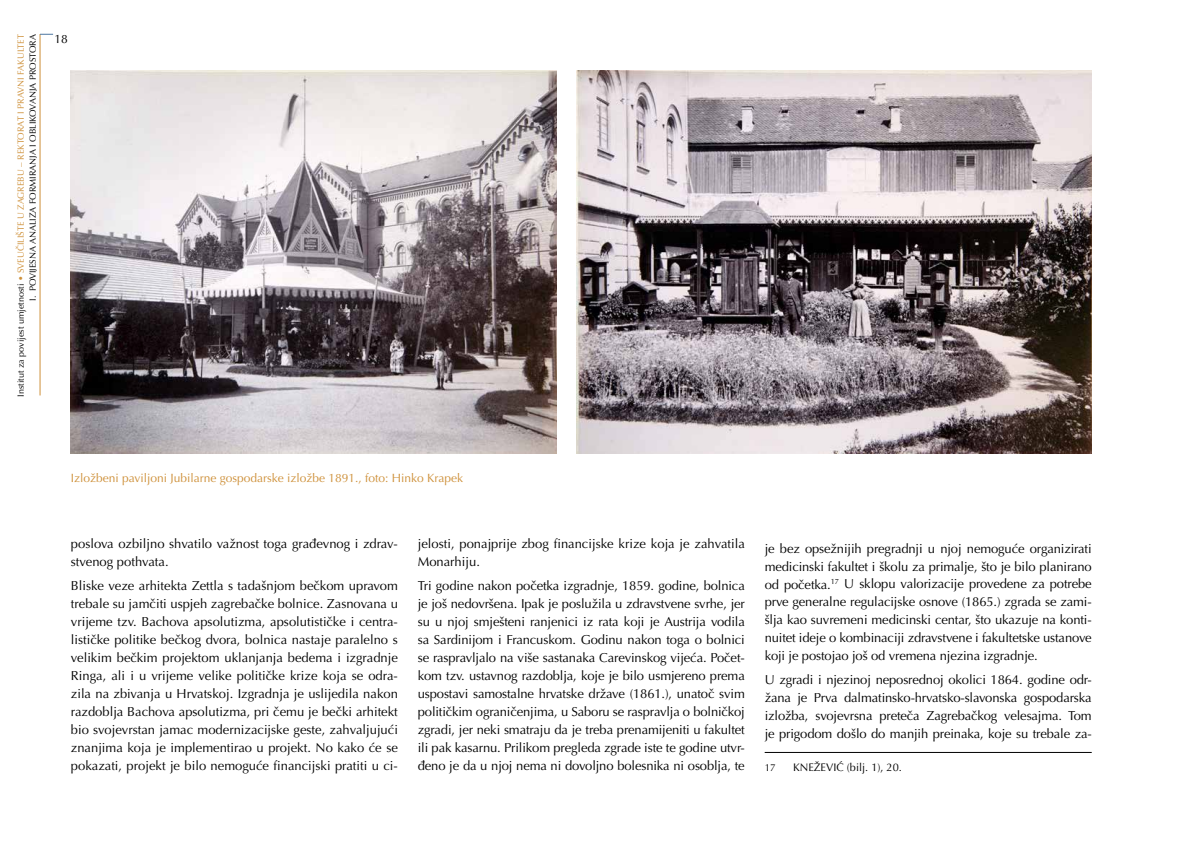
<style>
.page{position:relative;width:1191px;height:842px;background:#fff}
.page>*{position:absolute;margin:0;border:0;box-sizing:border-box;transform-origin:0 0}
.t1{font:13px/18px "Optima LT Pro";color:#000;text-align:justify}
.t2{font:12px "Optima LT Pro";color:#ce9039}
.t3{font:12px "Optima LT Pro";color:#000}
.t4{font:11px "Optima LT Pro";color:#000}
.t5{font:10px "Optima LT Pro";color:#000}
.t6{font:9px/11.8px "Optima LT Pro";color:#000;text-align:right}
.s1{color:#ce9039}
</style>
<div class="page">
<hr style="left:40px;top:34px;width:1px;height:361px;background:#ce9039">
<svg style="left:40px;top:34px;width:13px;height:1px"></svg>
<hr style="left:764px;top:752px;width:327px;height:1px;background:#000">
<img style="left:71px;top:71px;width:485px;height:382px">
<img style="left:577px;top:71px;width:514px;height:382px">
<p class="t6" style="left:15px;top:397px;width:364px;rotate:-90deg">Institut za povijest umjetnosti <span class="s1">• SVEUČILIŠTE U ZAGREBU – REKTORAT I PRAVNI FAKULTET<br></span>I. POVIJESNA ANALIZA FORMIRANJA I OBLIKOVANJA PROSTORA</p>
<p class="t3" style="left:54px;top:31px;width:15px">18</p>
<p class="t2" style="left:71px;top:470px;width:394px">Izložbeni paviljoni Jubilarne gospodarske izložbe 1891., foto: Hinko Krapek</p>
<p class="t1" style="left:71px;top:535px;width:328px">poslova ozbiljno shvatilo važnost toga građevnog i zdrav&shy;stvenog pothvata.</p>
<p class="t1" style="left:71px;top:576px;width:328px">Bliske veze arhitekta Zettla s tadašnjom bečkom upravom trebale su jamčiti uspjeh zagrebačke bolnice. Zasnovana u vrijeme tzv. Bachova apsolutizma, apsolutističke i centra&shy;lističke politike bečkog dvora, bolnica nastaje paralelno s velikim bečkim projektom uklanjanja bedema i izgradnje Ringa, ali i u vrijeme velike političke krize koja se odra&shy;zila na zbivanja u Hrvatskoj. Izgradnja je uslijedila nakon razdoblja Bachova apsolutizma, pri čemu je bečki arhitekt bio svojevrstan jamac modernizacijske geste, zahvaljujući znanjima koja je implementirao u projekt. No kako će se pokazati, projekt je bilo nemoguće financijski pratiti u ci-</p>
<p class="t1" style="left:418px;top:535px;width:328px">jelosti, ponajprije zbog financijske krize koja je zahvatila<br>Monarhiju.</p>
<p class="t1" style="left:418px;top:577px;width:328px">Tri godine nakon početka izgradnje, 1859. godine, bolnica je još nedovršena. Ipak je poslužila u zdravstvene svrhe, jer su u njoj smješteni ranjenici iz rata koji je Austrija vodila sa Sardinijom i Francuskom. Godinu nakon toga o bolnici se raspravljalo na više sastanaka Carevinskog vijeća. Počet&shy;kom tzv. ustavnog razdoblja, koje je bilo usmjereno prema uspostavi samostalne hrvatske države (1861.), unatoč svim političkim ograničenjima, u Saboru se raspravlja o bolničkoj zgradi, jer neki smatraju da je treba prenamijeniti u fakultet ili pak kasarnu. Prilikom pregleda zgrade iste te godine utvr&shy;đeno je da u njoj nema ni dovoljno bolesnika ni osoblja, te</p>
<p class="t1" style="left:764px;top:539px;width:328px">je bez opsežnijih pregradnji u njoj nemoguće organizirati medicinski fakultet i školu za primalje, što je bilo planirano od početka.<sup>17</sup> U sklopu valorizacije provedene za potrebe prve generalne regulacijske osnove (1865.) zgrada se zami&shy;šlja kao suvremeni medicinski centar, što ukazuje na konti&shy;nuitet ideje o kombinaciji zdravstvene i fakultetske ustanove koji je postojao još od vremena njezina izgradnje.</p>
<p class="t1" style="left:764px;top:671px;width:328px">U zgradi i njezinoj neposrednoj okolici 1864. godine odr&shy;žana je Prva dalmatinsko-hrvatsko-slavonska gospodarska izložba, svojevrsna preteča Zagrebačkog velesajma. Tom je prigodom došlo do manjih preinaka, koje su trebale za-</p>
<p class="t5" style="left:764px;top:761px;width:13px">17</p>
<p class="t4" style="left:793px;top:760px;width:110px">KNEŽEVIĆ (bilj. 1), 20.</p>
</div>
